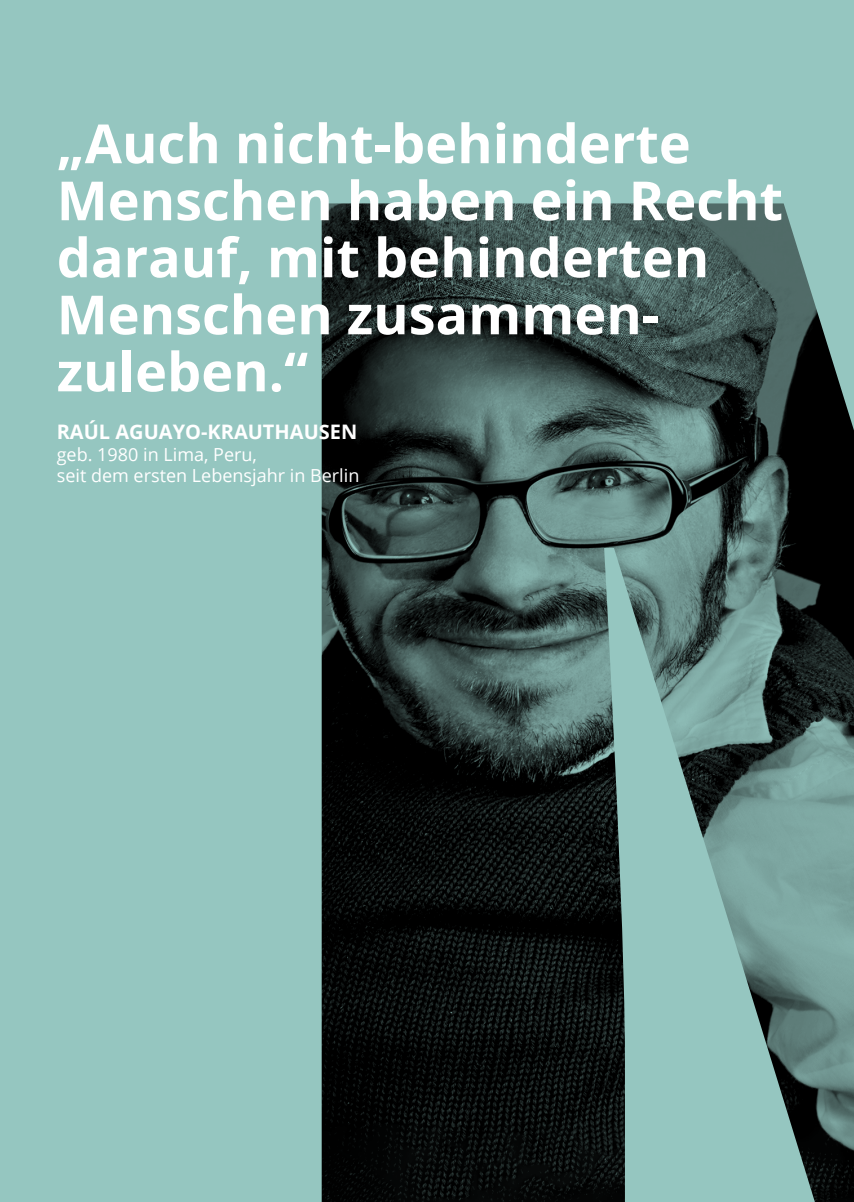
<style>
.page{position:relative;width:854px;height:1202px;background:#fff}
.page>*{position:absolute;margin:0;border:0;box-sizing:border-box;transform-origin:0 0}
.t1{font:700 54px/57px "Open Sans";color:#fff}
.t2{font:700 20px "Open Sans";color:#fff}
.t3{font:18px/21.6px "Open Sans";color:#fff}
</style>
<div class="page">
<div style="left:0;top:0;width:853px;height:1202px;background:#95c6c0"></div>
<img style="left:321px;top:203px;width:532px;height:999px">
<p class="t1" style="left:57px;top:114px;width:727px">„Auch nicht-behinderte<br>Menschen haben ein Recht darauf, mit behinderten<br>Menschen zusammen&shy;zuleben.“</p>
<p class="t2" style="left:57px;top:418px;width:302px">RAÚL AGUAYO-KRAUTHAUSEN</p>
<p class="t3" style="left:57px;top:443px;width:304px">geb. 1980 in Lima, Peru,<br>seit dem ersten Lebensjahr in Berlin</p>
</div>
